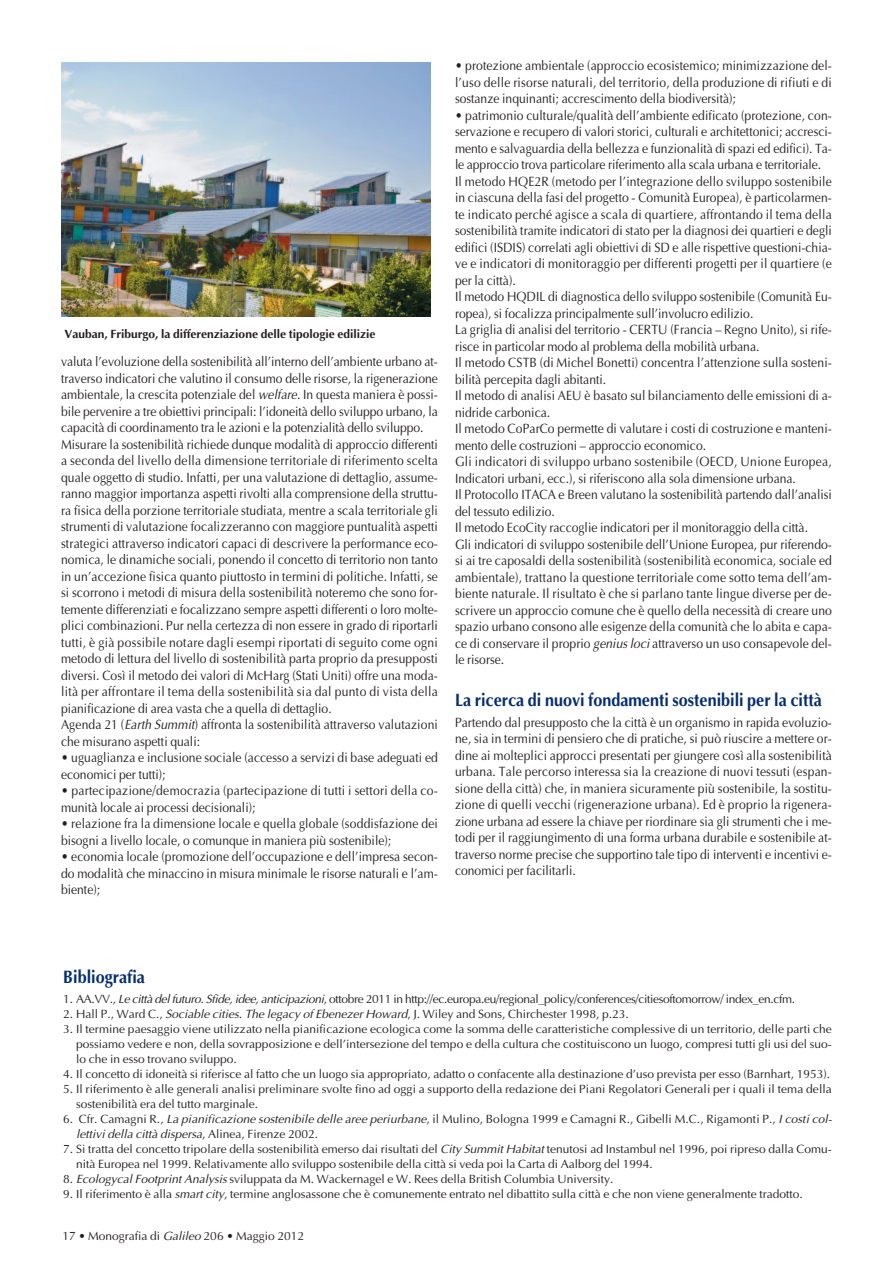
<style>
.page{position:relative;width:893px;height:1263px;background:#fff}
.page>*{position:absolute;margin:0;border:0;box-sizing:border-box;transform-origin:0 0}
.t1{font:700 18px "Optima";color:#052d6f;scale:.9 1}
.t2{font:13.5px/16.5px "Optima";letter-spacing:.005em;color:#231f20;scale:.9 1}
.t3{font:12px/15px "Optima";color:#231f20}
.t4{font:12px "Optima";letter-spacing:-.03em;color:#231f20}
.t5{font:700 12px "Optima";color:#231f20}
.s1{font-style:italic}
</style>
<div class="page">
<img style="left:62px;top:63px;width:369px;height:254px">
<p class="t5" style="left:64px;top:327px;width:312px">Vauban, Friburgo, la differenziazione delle tipologie edilizie</p>
<p class="t2" style="left:61px;top:353px;width:420px">valuta l’evoluzione della sostenibilità all’interno dell’ambiente urbano at&shy;traverso indicatori che valutino il consumo delle risorse, la rigenerazione ambientale, la crescita potenziale del <span class="s1">welfare</span>. In questa maniera è possi&shy;bile pervenire a tre obiettivi principali: l’idoneità dello sviluppo urbano, la capacità di coordinamento tra le azioni e la potenzialità dello sviluppo.<br>Misurare la sostenibilità richiede dunque modalità di approccio differenti a seconda del livello della dimensione territoriale di riferimento scelta quale oggetto di studio. Infatti, per una valutazione di dettaglio, assume&shy;ranno maggior importanza aspetti rivolti alla comprensione della struttu&shy;ra fisica della porzione territoriale studiata, mentre a scala territoriale gli strumenti di valutazione focalizzeranno con maggiore puntualità aspetti strategici attraverso indicatori capaci di descrivere la performance eco&shy;nomica, le dinamiche sociali, ponendo il concetto di territorio non tanto in un’accezione fisica quanto piuttosto in termini di politiche. Infatti, se si scorrono i metodi di misura della sostenibilità noteremo che sono for&shy;temente differenziati e focalizzano sempre aspetti differenti o loro molte&shy;plici combinazioni. Pur nella certezza di non essere in grado di riportarli tutti, è già possibile notare dagli esempi riportati di seguito come ogni metodo di lettura del livello di sostenibilità parta proprio da presupposti diversi. Così il metodo dei valori di McHarg (Stati Uniti) offre una moda&shy;lità per affrontare il tema della sostenibilità sia dal punto di vista della pianificazione di area vasta che a quella di dettaglio.<br>Agenda 21 (<span class="s1">EarthSummit</span>) affronta la sostenibilità attraverso valutazioni che misurano aspetti quali:</p>
<p class="t2" style="left:61px;top:749px;width:420px">• uguaglianza e inclusione sociale (accesso a servizi di base adeguati ed economici per tutti);</p>
<p class="t2" style="left:61px;top:782px;width:420px">• partecipazione/democrazia (partecipazione di tutti i settori della co&shy;munità locale ai processi decisionali);</p>
<p class="t2" style="left:61px;top:815px;width:420px">• relazione fra la dimensione locale e quella globale (soddisfazione dei bisogni a livello locale, o comunque in maniera più sostenibile);</p>
<p class="t2" style="left:61px;top:848px;width:420px;text-align:justify">• economia locale (promozione dell’occupazione e dell’impresa secon&shy;do modalità che minaccino in misura minimale le risorse naturali e l’am&shy;biente);</p>
<p class="t2" style="left:455px;top:57px;width:420px;text-align:justify">• protezione ambientale (approccio ecosistemico; minimizzazione del&shy;l’uso delle risorse naturali, del territorio, della produzione di rifiuti e di sostanze inquinanti; accrescimento della biodiversità);</p>
<p class="t2" style="left:455px;top:107px;width:420px">• patrimonio culturale/qualità dell’ambiente edificato (protezione, con&shy;servazione e recupero di valori storici, culturali e architettonici; accresci&shy;mento e salvaguardia della bellezza e funzionalità di spazi ed edifici). Ta&shy;le approccio trova particolare riferimento alla scala urbana e territoriale.<br>Il metodo HQE2R (metodo per l’integrazione dello sviluppo sostenibile in ciascuna della fasi del progetto - Comunità Europea), è particolarmen&shy;te indicato perché agisce a scala di quartiere, affrontando il tema della sostenibilità tramite indicatori di stato per la diagnosi dei quartieri e degli edifici (ISDIS) correlati agli obiettivi di SD e alle rispettive questioni-chia&shy;ve e indicatori di monitoraggio per differenti progetti per il quartiere (e per la città).<br>Il metodo HQDIL di diagnostica dello sviluppo sostenibile (Comunità Eu&shy;ropea), si focalizza principalmente sull’involucro edilizio.<br>La griglia di analisi del territorio - CERTU (Francia – Regno Unito), si rife&shy;risce in particolar modo al problema della mobilità urbana.<br>Il metodo CSTB (di Michel Bonetti) concentra l’attenzione sulla sosteni&shy;bilità percepita dagli abitanti.<br>Il metodo di analisi AEU è basato sul bilanciamento delle emissioni di a&shy;nidride carbonica.<br>Il metodo CoParCo permette di valutare i costi di costruzione e manteni&shy;mento delle costruzioni – approccio economico.<br>Gli indicatori di sviluppo urbano sostenibile (OECD, Unione Europea, Indicatori urbani, ecc.), si riferiscono alla sola dimensione urbana.<br>Il Protocollo ITACA e Breen valutano la sostenibilità partendo dall’analisi del tessuto edilizio.<br>Il metodo EcoCity raccoglie indicatori per il monitoraggio della città.<br>Gli indicatori di sviluppo sostenibile dell’Unione Europea, pur riferendo&shy;si ai tre caposaldi della sostenibilità (sostenibilità economica, sociale ed ambientale), trattano la questione territoriale come sotto tema dell’am&shy;biente naturale. Il risultato è che si parlano tante lingue diverse per de&shy;scrivere un approccio comune che è quello della necessità di creare uno spazio urbano consono alle esigenze della comunità che lo abita e capa&shy;ce di conservare il proprio <span class="s1">geniusloci</span>attraverso un uso consapevole del&shy;le risorse.</p>
<h1 class="t1" style="left:455px;top:689px;width:409px">La ricerca di nuovi fondamenti sostenibili per la città</h1>
<p class="t2" style="left:455px;top:714px;width:420px;text-align:justify">Partendo dal presupposto che la città è un organismo in rapida evoluzio&shy;ne, sia in termini di pensiero che di pratiche, si può riuscire a mettere or&shy;dine ai molteplici approcci presentati per giungere così alla sostenibilità urbana. Tale percorso interessa sia la creazione di nuovi tessuti (espan&shy;sione della città) che, in maniera sicuramente più sostenibile, la sostitu&shy;zione di quelli vecchi (rigenerazione urbana). Ed è proprio la rigenera&shy;zione urbana ad essere la chiave per riordinare sia gli strumenti che i me&shy;todi per il raggiungimento di una forma urbana durabile e sostenibile at&shy;traverso norme precise che supportino tale tipo di interventi e incentivi e&shy;conomici per facilitarli.</p>
<h1 class="t1" style="left:63px;top:967px;width:92px">Bibliografia</h1>
<p class="t4" style="left:63px;top:991px;width:733px">1. AA.VV., <span class="s1">Lecittàdelfuturo.Sfide,idee,anticipazioni</span>, ottobre 2011 in http://ec.europa.eu/regional_policy/conferences/citiesoftomorrow/ index_en.cfm.</p>
<p class="t3" style="left:63px;top:1006px;width:567px">2. Hall P., Ward C., <span class="s1">Sociablecities.Thelegacy of EbenezerHoward</span>, J. Wiley and Sons, Chirchester 1998, p.23.</p>
<p class="t3" style="left:76px;top:1021px;width:757px;text-align:justify;text-indent:-13px">3. Il termine paesaggio viene utilizzato nella pianificazione ecologica come la somma delle caratteristiche complessive di un territorio, delle parti che possiamo vedere e non, della sovrapposizione e dell’intersezione del tempo e della cultura che costituiscono un luogo, compresi tutti gli usi del suo&shy;lo che in esso trovano sviluppo.</p>
<p class="t3" style="left:63px;top:1066px;width:768px">4. Il concetto di idoneità si riferisce al fatto che un luogo sia appropriato, adatto o confacente alla destinazione d’uso prevista per esso (Barnhart, 1953).</p>
<p class="t3" style="left:76px;top:1081px;width:757px;text-indent:-13px">5. Il riferimento è alle generali analisi preliminare svolte fino ad oggi a supporto della redazione dei Piani Regolatori Generali per i quali il tema della sostenibilità era del tutto marginale.</p>
<p class="t3" style="left:76px;top:1111px;width:759px;text-indent:-13px">6. Cfr. Camagni R., <span class="s1">Lapianificazionesostenibiledelleareeperiurbane</span>, il Mulino, Bologna 1999 e Camagni R., Gibelli M.C., Rigamonti P., <span class="s1">Icosticol&shy;lettivi della città dispersa</span>, Alinea, Firenze 2002.</p>
<p class="t3" style="left:76px;top:1141px;width:757px;text-indent:-13px">7. Si tratta del concetto tripolare della sostenibilità emerso dai risultati del <span class="s1">City SummitHabitat</span>tenutosi ad Instambul nel 1996, poi ripreso dalla Comu&shy;nità Europea nel 1999. Relativamente allo sviluppo sostenibile della città si veda poi la Carta di Aalborg del 1994.</p>
<p class="t3" style="left:63px;top:1171px;width:552px">8. <span class="s1">EcologycalFootprintAnalysis</span>sviluppata da M. Wackernagel e W. Rees della British Columbia University.</p>
<p class="t3" style="left:63px;top:1186px;width:741px">9. Il riferimento è alla <span class="s1">smartcity</span>, termine anglosassone che è comunemente entrato nel dibattito sulla città e che non viene generalmente tradotto.</p>
<p class="t3" style="left:62px;top:1228px;width:243px">17 • Monografia di <span class="s1">Galileo</span>206 • Maggio 2012</p>
</div>
